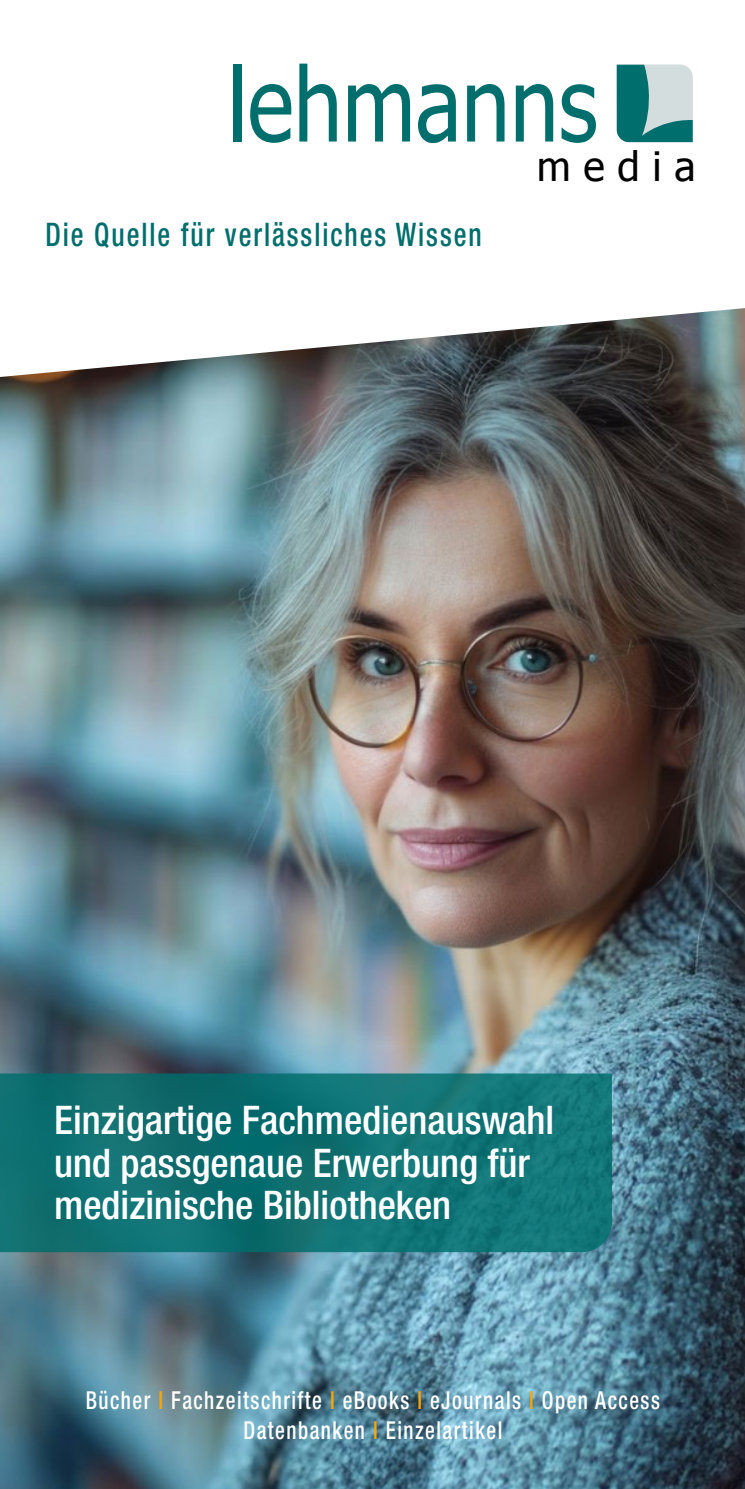
<style>
.page{position:relative;width:745px;height:1489px;background:#fff}
.page>*{position:absolute;margin:0;border:0;box-sizing:border-box;transform-origin:0 0}
.t1{font:102.5px "Tahoma";color:#006e6c;scale:.85 1}
.t2{font:40.5px "Tahoma";color:#000}
.t3{font:500 condensed 39.5px/42.5px "Helvetica Neue";color:#fff}
.t4{font:500 condensed 32.5px "Helvetica Neue";letter-spacing:.07em;color:#006e6c;scale:.85 1}
.t5{font:500 condensed 24.75px/30px "Helvetica Neue";letter-spacing:.07em;color:#fff;text-align:center;scale:.85 1}
.s1{color:#f7a707}
</style>
<div class="page">
<img style="left:0;top:308px;width:744px;height:1180px">
<svg style="left:616px;top:64px;width:76px;height:78px;background:#64a3a2"></svg>
<svg style="left:0;top:1073px;width:611px;height:178px;background:#107273"></svg>
<h1 class="t1" style="left:227px;top:35px;width:436px">lehmanns</h1>
<p class="t2" style="left:536px;top:139px;width:160px">m e d i a</p>
<p class="t4" style="left:45px;top:215px;width:514px">Die Quelle für verlässliches Wissen</p>
<p class="t3" style="left:54px;top:1098px;width:501px">Einzigartige Fachmedienauswahl und passgenaue Erwerbung für medizinische Bibliotheken</p>
<p class="t5" style="left:86px;top:1384px;width:676px">Bücher <span class="s1">I</span> Fachzeitschrifte <span class="s1">I</span> eBooks <span class="s1">I</span> eJournals <span class="s1">I</span> Open Access<br>Datenbanken <span class="s1">I</span> Einzelartikel</p>
</div>
